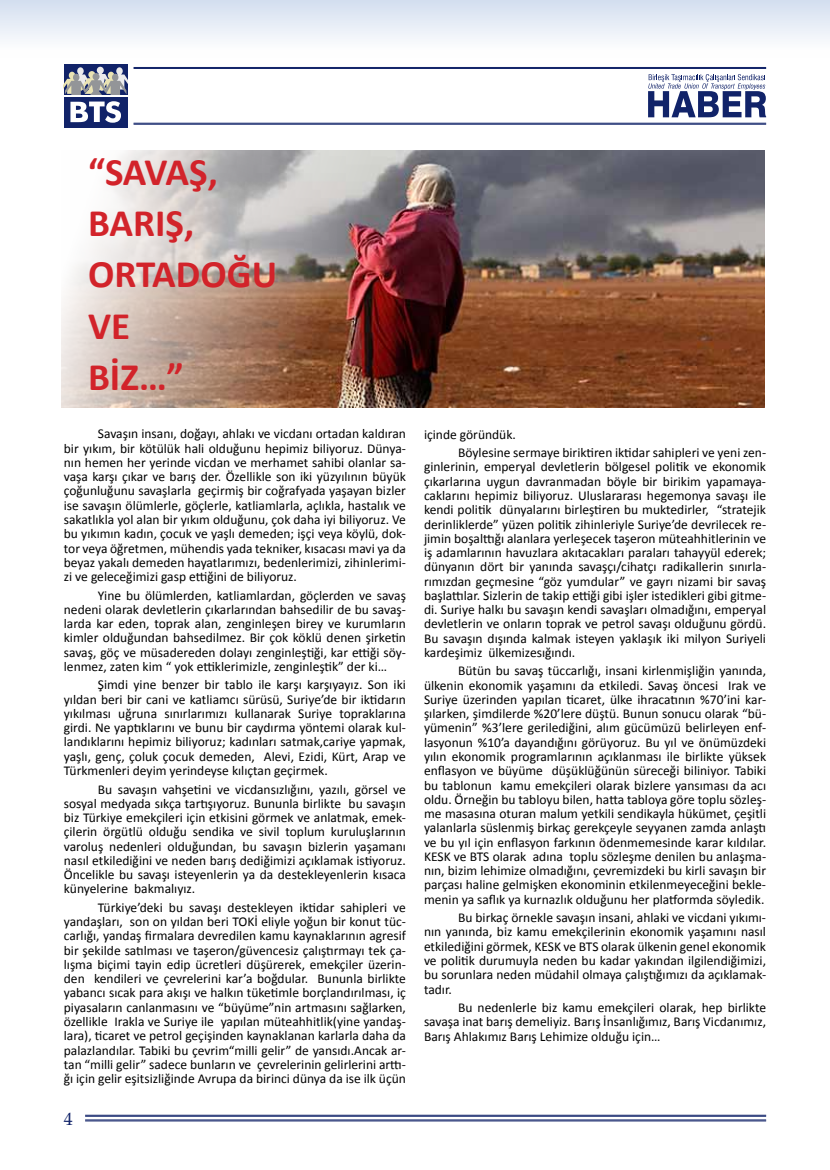
<style>
.page{position:relative;width:830px;height:1170px;background:#fff}
.page>*{position:absolute;margin:0;border:0;box-sizing:border-box;transform-origin:0 0}
.t1{font:700 39px/51.3px "Calibri";color:#d2232a}
.t2{font:18px "Palatino Linotype";color:#112369}
.t3{font:13.5px/14.2px "Calibri";color:#000;text-align:justify}
</style>
<div class="page">
<hr style="left:133px;top:123px;width:632px;height:1px;background:#112369">
<hr style="left:133px;top:124px;width:632px;height:1px;background:#112369">
<hr style="left:133px;top:67px;width:632px;height:1px;background:#112369">
<hr style="left:133px;top:68px;width:632px;height:1px;background:#112369">
<hr style="left:85px;top:1119px;width:680px;height:1px;background:#112369">
<hr style="left:85px;top:1120px;width:680px;height:1px;background:#112369">
<hr style="left:85px;top:1114px;width:680px;height:1px;background:#112369">
<hr style="left:85px;top:1115px;width:680px;height:1px;background:#112369">
<div style="left:64px;top:97px;width:64px;height:31px;background:#112369"></div>
<div style="left:64px;top:64px;width:64px;height:31px;background:#112369"></div>
<svg style="left:64px;top:67px;width:64px;height:28px"></svg>
<svg style="left:70px;top:101px;width:51px;height:22px"></svg>
<svg style="left:648px;top:74px;width:117px;height:43px"></svg>
<div style="left:0;top:0;width:829px;height:57px;background:linear-gradient(to bottom,#d3dfef,#fff)"></div>
<img style="left:62px;top:150px;width:701px;height:257px">
<h1 class="t1" style="left:88px;top:146px;width:191px">“SAVAŞ,<br>BARIŞ,<br>ORTADOĞU<br>VE<br>BİZ…”</h1>
<p class="t3" style="left:64px;top:427px;width:343px;text-indent:34px">Savaşın insanı, doğayı, ahlakı ve vicdanı ortadan kaldıran bir yıkım, bir kötülük hali olduğunu hepimiz biliyoruz. Dünya&shy;nın hemen her yerinde vicdan ve merhamet sahibi olanlar sa&shy;vaşa karşı çıkar ve barış der. Özellikle son iki yüzyılının büyük çoğunluğunu savaşlarla geçirmiş bir coğrafyada yaşayan bizler ise savaşın ölümlerle, göçlerle, katliamlarla, açlıkla, hastalık ve sakatlıkla yol alan bir yıkım olduğunu, çok daha iyi biliyoruz. Ve bu yıkımın kadın, çocuk ve yaşlı demeden; işçi veya köylü, dok&shy;tor veya öğretmen, mühendis yada tekniker, kısacası mavi ya da beyaz yakalı demeden hayatlarımızı, bedenlerimizi, zihinlerimi&shy;zi ve geleceğimizi gasp ettiğini de biliyoruz.</p>
<p class="t3" style="left:64px;top:588px;width:343px;text-indent:34px">Yine bu ölümlerden, katliamlardan, göçlerden ve savaş nedeni olarak devletlerin çıkarlarından bahsedilir de bu savaş&shy;larda kar eden, toprak alan, zenginleşen birey ve kurumların kimler olduğundan bahsedilmez. Bir çok köklü denen şirketin savaş, göç ve müsadereden dolayı zenginleştiği, kar ettiği söy&shy;lenmez, zaten kim “ yok ettiklerimizle, zenginleştik” der ki…</p>
<p class="t3" style="left:64px;top:677px;width:343px;text-indent:34px">Şimdi yine benzer bir tablo ile karşı karşıyayız. Son iki yıldan beri bir cani ve katliamcı sürüsü, Suriye’de bir iktidarın yıkılması uğruna sınırlarımızı kullanarak Suriye topraklarına girdi. Ne yaptıklarını ve bunu bir caydırma yöntemi olarak kul&shy;landıklarını hepimiz biliyoruz; kadınları satmak,cariye yapmak, yaşlı, genç, çoluk çocuk demeden, Alevi, Ezidi, Kürt, Arap ve Türkmenleri deyim yerindeyse kılıçtan geçirmek.</p>
<p class="t3" style="left:64px;top:781px;width:343px;text-indent:34px">Bu savaşın vahşetini ve vicdansızlığını, yazılı, görsel ve sosyal medyada sıkça tartışıyoruz. Bununla birlikte bu savaşın biz Türkiye emekçileri için etkisini görmek ve anlatmak, emek&shy;çilerin örgütlü olduğu sendika ve sivil toplum kuruluşlarının varoluş nedenleri olduğundan, bu savaşın bizlerin yaşamanı nasıl etkilediğini ve neden barış dediğimizi açıklamak istiyoruz.<br>Öncelikle bu savaşı isteyenlerin ya da destekleyenlerin kısaca künyelerine bakmalıyız.</p>
<p class="t3" style="left:64px;top:900px;width:343px;text-indent:34px">Türkiye’deki bu savaşı destekleyen iktidar sahipleri ve yandaşları, son on yıldan beri TOKİ eliyle yoğun bir konut tüc&shy;carlığı, yandaş firmalara devredilen kamu kaynaklarının agresif bir şekilde satılması ve taşeron/güvencesiz çalıştırmayı tek ça&shy;lışma biçimi tayin edip ücretleri düşürerek, emekçiler üzerin&shy;den kendileri ve çevrelerini kar’a boğdular. Bununla birlikte yabancı sıcak para akışı ve halkın tüketimle borçlandırılması, iç piyasaların canlanmasını ve “büyüme”nin artmasını sağlarken, özellikle Irakla ve Suriye ile yapılan müteahhitlik(yine yandaş&shy;lara), ticaret ve petrol geçişinden kaynaklanan karlarla daha da palazlandılar. Tabiki bu çevrim“milli gelir” de yansıdı.Ancak ar&shy;tan “milli gelir” sadece bunların ve çevrelerinin gelirlerini arttı&shy;ğı için gelir eşitsizliğinde Avrupa da birinci dünya da ise ilk üçün</p>
<h2 class="t2" style="left:64px;top:1105px;width:10px">4</h2>
<p class="t3" style="left:458px;top:425px;width:309px;line-height:18.5px;text-indent:-34px">içinde göründük.<br>Böylesine sermaye biriktiren iktidar sahipleri ve yeni zen-</p>
<p class="t3" style="left:424px;top:460px;width:343px">ginlerinin, emperyal devletlerin bölgesel politik ve ekonomik çıkarlarına uygun davranmadan böyle bir birikim yapamaya&shy;caklarını hepimiz biliyoruz. Uluslararası hegemonya savaşı ile kendi politik dünyalarını birleştiren bu muktedirler, “stratejik derinliklerde” yüzen politik zihinleriyle Suriye’de devrilecek re&shy;jimin boşalttığı alanlara yerleşecek taşeron müteahhitlerinin ve iş adamlarının havuzlara akıtacakları paraları tahayyül ederek; dünyanın dört bir yanında savaşçı/cihatçı radikallerin sınırla&shy;rımızdan geçmesine “göz yumdular” ve gayrı nizami bir savaş başlattılar. Sizlerin de takip ettiği gibi işler istedikleri gibi gitme&shy;di. Suriye halkı bu savaşın kendi savaşları olmadığını, emperyal devletlerin ve onların toprak ve petrol savaşı olduğunu gördü.<br>Bu savaşın dışında kalmak isteyen yaklaşık iki milyon Suriyeli kardeşimiz ülkemizesığındı.</p>
<p class="t3" style="left:424px;top:663px;width:343px;text-indent:34px">Bütün bu savaş tüccarlığı, insani kirlenmişliğin yanında, ülkenin ekonomik yaşamını da etkiledi. Savaş öncesi Irak ve Suriye üzerinden yapılan ticaret, ülke ihracatının %70’ini kar&shy;şılarken, şimdilerde %20’lere düştü. Bunun sonucu olarak “bü&shy;yümenin” %3’lere gerilediğini, alım gücümüzü belirleyen enf&shy;lasyonun %10’a dayandığını görüyoruz. Bu yıl ve önümüzdeki yılın ekonomik programlarının açıklanması ile birlikte yüksek enflasyon ve büyüme düşüklüğünün süreceği biliniyor. Tabiki bu tablonun kamu emekçileri olarak bizlere yansıması da acı oldu. Örneğin bu tabloyu bilen, hatta tabloya göre toplu sözleş&shy;me masasına oturan malum yetkili sendikayla hükümet, çeşitli yalanlarla süslenmiş birkaç gerekçeyle seyyanen zamda anlaştı ve bu yıl için enflasyon farkının ödenmemesinde karar kıldılar.<br>KESK ve BTS olarak adına toplu sözleşme denilen bu anlaşma&shy;nın, bizim lehimize olmadığını, çevremizdeki bu kirli savaşın bir parçası haline gelmişken ekonominin etkilenmeyeceğini bekle&shy;menin ya saflık ya kurnazlık olduğunu her platformda söyledik.</p>
<p class="t3" style="left:424px;top:910px;width:343px;text-indent:34px">Bu birkaç örnekle savaşın insani, ahlaki ve vicdani yıkımı&shy;nın yanında, biz kamu emekçilerinin ekonomik yaşamını nasıl etkilediğini görmek, KESK ve BTS olarak ülkenin genel ekonomik ve politik durumuyla neden bu kadar yakından ilgilendiğimizi, bu sorunlara neden müdahil olmaya çalıştığımızı da açıklamak&shy;tadır.</p>
<p class="t3" style="left:424px;top:1000px;width:343px;text-indent:34px">Bu nedenlerle biz kamu emekçileri olarak, hep birlikte savaşa inat barış demeliyiz. Barış İnsanlığımız, Barış Vicdanımız, Barış Ahlakımız Barış Lehimize olduğu için…</p>
</div>
